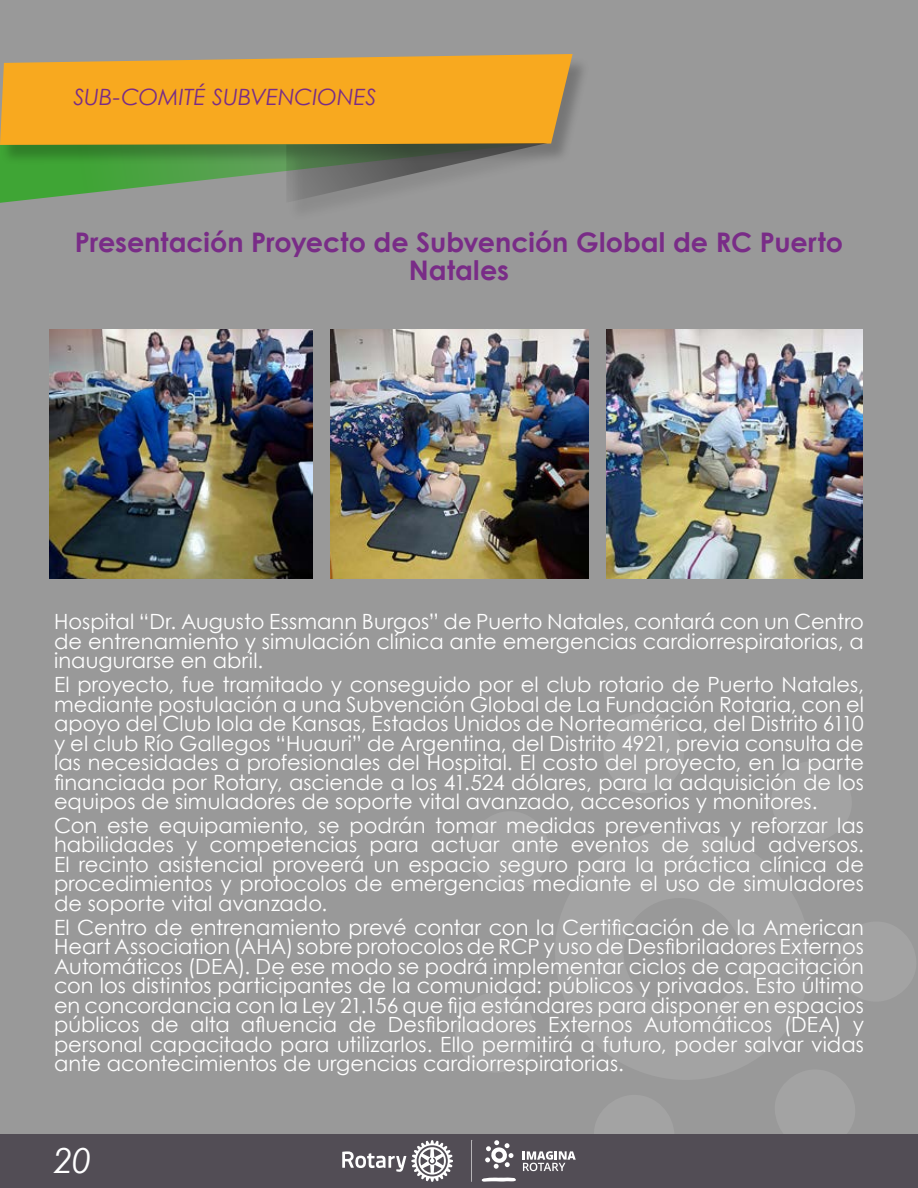
<style>
.page{position:relative;width:918px;height:1188px;background:#999}
.page>*{position:absolute;margin:0;border:0;box-sizing:border-box;transform-origin:0 0}
.t1{font:italic 34.5px "Century Gothic";color:#fff}
.t2{font:700 27px/28.5px "Century Gothic";color:#792c87;text-align:center}
.t3{font:italic 22.5px "Century Gothic";color:#792c87}
.t4{font:21px/19.5px "Century Gothic";color:#fff;text-align:justify}
</style>
<div class="page">
<svg style="left:0;top:54px;width:573px;height:91px;background:#f0a727"></svg>
<svg style="left:0;top:143px;width:547px;height:60px"></svg>
<div style="left:0;top:1134px;width:918px;height:54px;background:#524d55"></div>
<svg style="left:342px;top:1140px;width:111px;height:42px"></svg>
<svg style="left:471px;top:1140px;width:1px;height:42px"></svg>
<svg style="left:485px;top:1140px;width:29px;height:29px"></svg>
<svg style="left:482px;top:1178px;width:34px;height:4px"></svg>
<svg style="left:523px;top:1151px;width:53px;height:20px"></svg>
<img style="left:49px;top:329px;width:263px;height:249px">
<img style="left:330px;top:329px;width:258px;height:249px">
<img style="left:606px;top:329px;width:257px;height:249px">
<p class="t3" style="left:73px;top:81px;width:305px">SUB-COMITÉ SUBVENCIONES</p>
<p class="t2" style="left:75px;top:227px;width:770px">Presentación Proyecto de Subvención Global de RC Puerto<br>Natales</p>
<p class="t4" style="left:54px;top:612px;width:812px">Hospital “Dr. Augusto Essmann Burgos” de Puerto Natales, contará con un Centro de entrenamiento y simulación clínica ante emergencias cardiorrespiratorias, a inaugurarse en abril.</p>
<p class="t4" style="left:54px;top:674px;width:812px">El proyecto, fue tramitado y conseguido por el club rotario de Puerto Natales, mediante postulación a una Subvención Global de La Fundación Rotaria, con el apoyo del Club Iola de Kansas, Estados Unidos de Norteamérica, del Distrito 6110 y el club Río Gallegos “Huauri” de Argentina, del Distrito 4921, previa consulta de las necesidades a profesionales del Hospital. El costo del proyecto, en la parte financiada por Rotary, asciende a los 41.524 dólares, para la adquisición de los equipos de simuladores de soporte vital avanzado, accesorios y monitores.</p>
<p class="t4" style="left:54px;top:815px;width:812px">Con este equipamiento, se podrán tomar medidas preventivas y reforzar las habilidades y competencias para actuar ante eventos de salud adversos.<br>El recinto asistencial proveerá un espacio seguro para la práctica clínica de procedimientos y protocolos de emergencias mediante el uso de simuladores de soporte vital avanzado.</p>
<p class="t4" style="left:54px;top:917px;width:812px">El Centro de entrenamiento prevé contar con la Certificación de la American Heart Association (AHA) sobre protocolos de RCP y uso de Desfibriladores Externos Automáticos (DEA). De ese modo se podrá implementar ciclos de capacitación con los distintos participantes de la comunidad: públicos y privados. Esto último en concordancia con la Ley 21.156 que fija estándares para disponer en espacios públicos de alta afluencia de Desfibriladores Externos Automáticos (DEA) y personal capacitado para utilizarlos. Ello permitirá a futuro, poder salvar vidas ante acontecimientos de urgencias cardiorrespiratorias.</p>
<h1 class="t1" style="left:54px;top:1137px;width:39px">20</h1>
</div>
